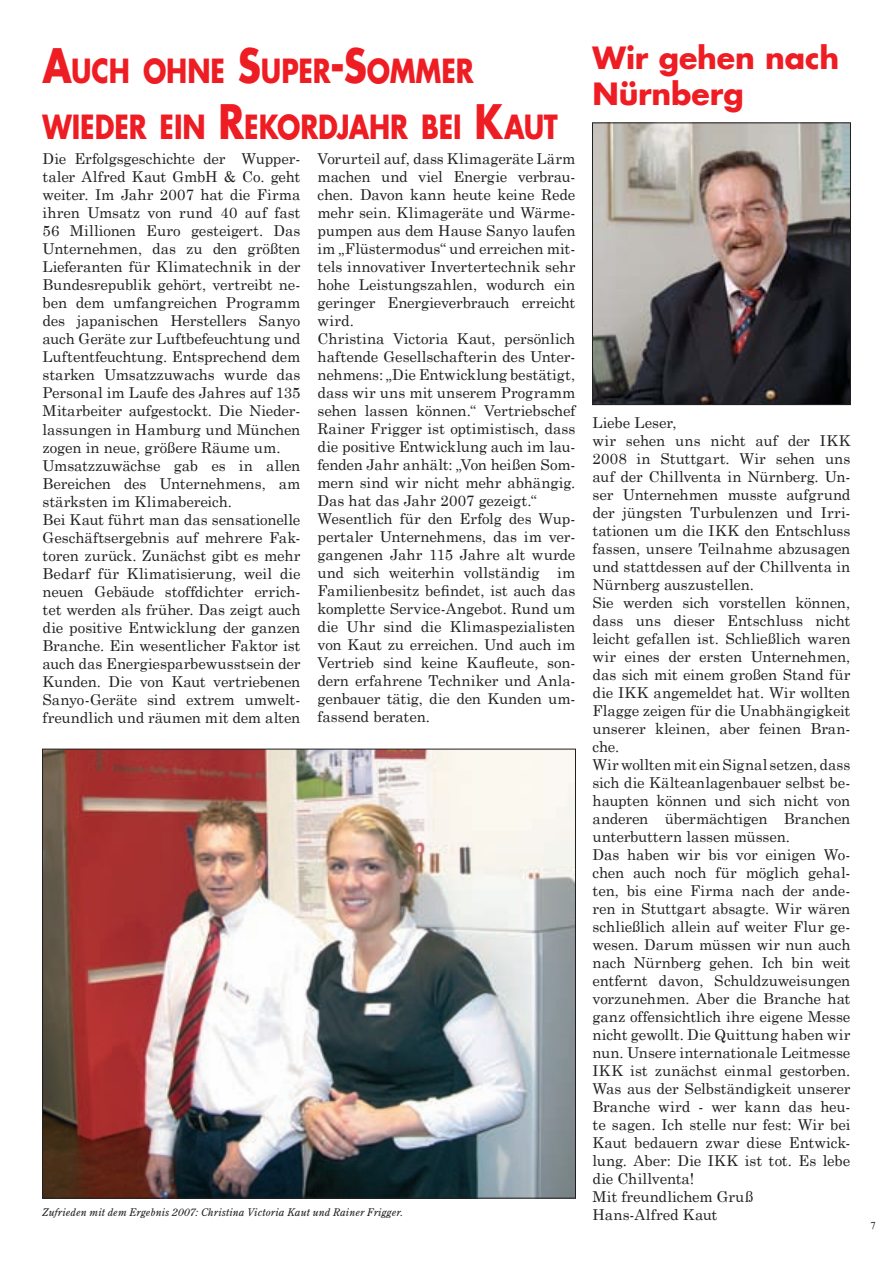
<style>
.page{position:relative;width:893px;height:1263px;background:#fff}
.page>*{position:absolute;margin:0;border:0;box-sizing:border-box;transform-origin:0 0}
.t1{font:700 32.55px/55.8px "Futura";letter-spacing:-.005em;color:#ee1d23;scale:.81 1}
.t2{font:700 30px/36px "Futura";letter-spacing:-.005em;color:#ee1d23}
.t3{font:15px/18px "Century Schoolbook";letter-spacing:-.005em;color:#231f20}
.t4{font:italic 10.5px "Century Old Style Std";letter-spacing:.02em;color:#231f20}
.t5{font:10.5px "Times New Roman";color:#231f20}
.s1{font-size:46.5px}
</style>
<div class="page">
<img style="left:44px;top:751px;width:530px;height:445px">
<img style="left:594px;top:125px;width:255px;height:278px">
<div style="left:592px;top:123px;width:259px;height:282px;border:1px solid #231f20"></div>
<h1 class="t1" style="left:43px;top:42px;width:638px"><span class="s1">A</span>UCH OHNE <span class="s1">S</span>UPER<span class="s1">-S</span>OMMER<br>WIEDER EIN <span class="s1">R</span>EKORDJAHR BEI <span class="s1">K</span>AUT</h1>
<p class="t3" style="left:317px;top:148px;width:259px">Vorurteil auf, dass Klimageräte Lärm machen und viel Energie verbrau&shy;chen. Davon kann heute keine Rede mehr sein. Klimageräte und Wärme&shy;pumpen aus dem Hause Sanyo laufen im „Flüstermodus“ und erreichen mit&shy;tels innovativer Invertertechnik sehr hohe Leistungszahlen, wodurch ein geringer Energieverbrauch erreicht wird.<br>Christina Victoria Kaut, persönlich haftende Gesellschafterin des Unter&shy;nehmens: „Die Entwicklung bestätigt, dass wir uns mit unserem Programm sehen lassen können.“ Vertriebschef Rainer Frigger ist optimistisch, dass die positive Entwicklung auch im lau&shy;fenden Jahr anhält: „Von heißen Som&shy;mern sind wir nicht mehr abhängig.<br>Das hat das Jahr 2007 gezeigt.“ Wesentlich für den Erfolg des Wup&shy;pertaler Unternehmens, das im ver&shy;gangenen Jahr 115 Jahre alt wurde und sich weiterhin vollständig im Familienbesitz befindet, ist auch das komplette Service-Angebot. Rund um die Uhr sind die Klimaspezialisten von Kaut zu erreichen. Und auch im Vertrieb sind keine Kaufleute, son&shy;dern erfahrene Techniker und Anla&shy;genbauer tätig, die den Kunden um&shy;fassend beraten.</p>
<p class="t3" style="left:43px;top:149px;width:259px">Die Erfolgsgeschichte der Wupper&shy;taler Alfred Kaut GmbH &amp; Co. geht weiter. Im Jahr 2007 hat die Firma ihren Umsatz von rund 40 auf fast 56 Millionen Euro gesteigert. Das Unternehmen, das zu den größten Lieferanten für Klimatechnik in der Bundesrepublik gehört, vertreibt ne&shy;ben dem umfangreichen Programm des japanischen Herstellers Sanyo auch Geräte zur Luftbefeuchtung und Luftentfeuchtung. Entsprechend dem starken Umsatzzuwachs wurde das Personal im Laufe des Jahres auf 135<br>Mitarbeiter aufgestockt. Die Nieder&shy;lassungen in Hamburg und München zogen in neue, größere Räume um.<br>Umsatzzuwächse gab es in allen Bereichen des Unternehmens, am stärksten im Klimabereich.<br>Bei Kaut führt man das sensationelle Geschäftsergebnis auf mehrere Fak&shy;toren zurück. Zunächst gibt es mehr Bedarf für Klimatisierung, weil die neuen Gebäude stoffdichter errich&shy;tet werden als früher. Das zeigt auch die positive Entwicklung der ganzen Branche. Ein wesentlicher Faktor ist auch das Energiesparbewusstsein der Kunden. Die von Kaut vertriebenen Sanyo-Geräte sind extrem umwelt&shy;freundlich und räumen mit dem alten</p>
<p class="t4" style="left:43px;top:1206px;width:362px">Zufrieden mit dem Ergebnis 2007: Christina Victoria Kaut und Rainer Frigger.</p>
<h2 class="t2" style="left:592px;top:39px;width:248px">Wir gehen nach<br>Nürnberg</h2>
<p class="t3" style="left:592px;top:412px;width:259px">Liebe Leser,<br>wir sehen uns nicht auf der IKK<br>2008 in Stuttgart. Wir sehen uns auf der Chillventa in Nürnberg. Un&shy;ser Unternehmen musste aufgrund der jüngsten Turbulenzen und Irri&shy;tationen um die IKK den Entschluss fassen, unsere Teilnahme abzusagen und stattdessen auf der Chillventa in<br>Nürnberg auszustellen.<br>Sie werden sich vorstellen können, dass uns dieser Entschluss nicht leicht gefallen ist. Schließlich waren wir eines der ersten Unternehmen, das sich mit einem großen Stand für die IKK angemeldet hat. Wir wollten<br>Flagge zeigen für die Unabhängigkeit unserer kleinen, aber feinen Bran&shy;che.<br>Wir wollten mit ein Signal setzen, dass sich die Kälteanlagenbauer selbst be&shy;haupten können und sich nicht von anderen übermächtigen Branchen unterbuttern lassen müssen.<br>Das haben wir bis vor einigen Wo&shy;chen auch noch für möglich gehal&shy;ten, bis eine Firma nach der ande&shy;ren in Stuttgart absagte. Wir wären schließlich allein auf weiter Flur ge&shy;wesen. Darum müssen wir nun auch nach Nürnberg gehen. Ich bin weit entfernt davon, Schuldzuweisungen vorzunehmen. Aber die Branche hat ganz offensichtlich ihre eigene Messe nicht gewollt. Die Quittung haben wir nun. Unsere internationale Leitmesse<br>IKK ist zunächst einmal gestorben.<br>Was aus der Selbständigkeit unserer<br>Branche wird - wer kann das heu&shy;te sagen. Ich stelle nur fest: Wir bei<br>Kaut bedauern zwar diese Entwick&shy;lung. Aber: Die IKK ist tot. Es lebe die Chillventa!<br>Mit freundlichem Gruß<br>Hans-Alfred Kaut</p>
<p class="t5" style="left:870px;top:1218px;width:7px">7</p>
</div>
